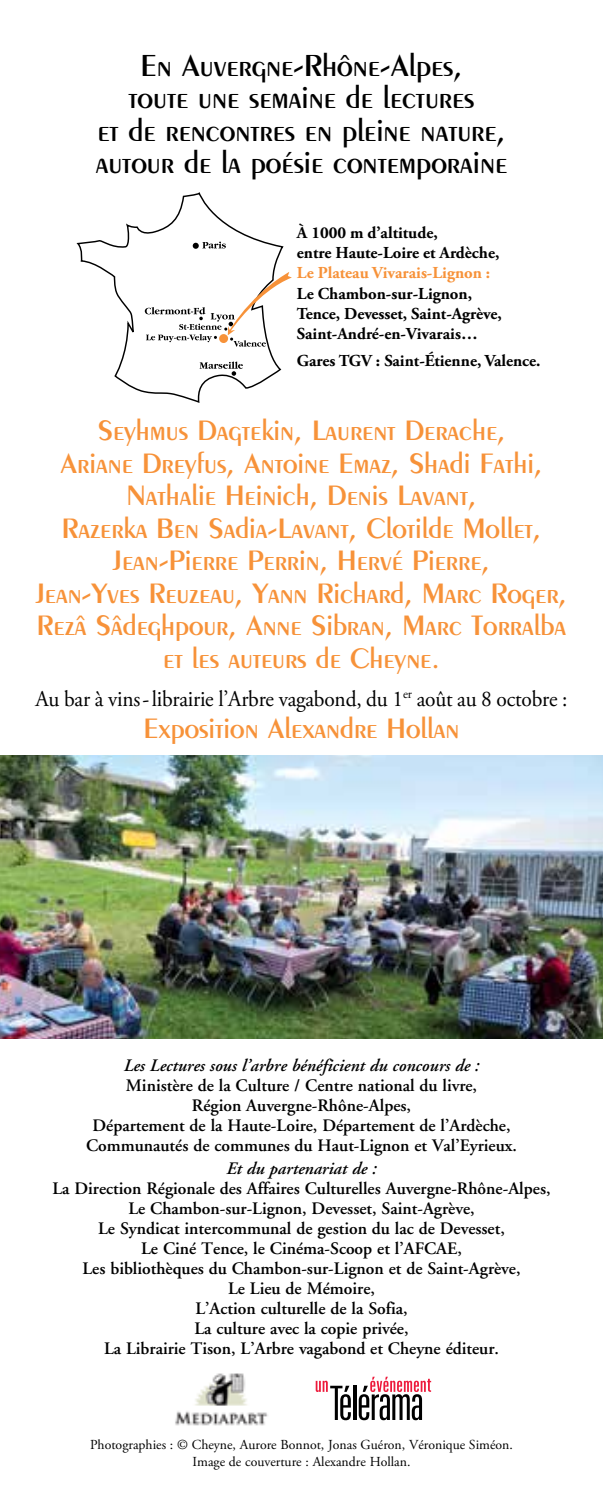
<style>
.page{position:relative;width:603px;height:1489px;background:#fff}
.page>*{position:absolute;margin:0;border:0;box-sizing:border-box;transform-origin:0 0}
.t1{font:600 32.5px/32.5px "Peignot";color:#000;text-align:center}
.t2{font:600 30px/32.5px "Peignot";color:#f79239;text-align:center}
.t3{font:22.5px "Adobe Garamond Pro";letter-spacing:-.01em;color:#000;scale:.95 1}
.t4{font:600 17.5px/20px "Adobe Garamond";color:#000;text-align:center}
.t5{font:italic 600 17.5px "Adobe Garamond";color:#000}
.t6{font:700 16.75px/20px "Adobe Garamond Pro";color:#000}
.t7{font:700 16.75px "Adobe Garamond Pro";color:#f79239}
.t8{font:13.75px/16.5px "Adobe Garamond Pro";color:#000;text-align:center}
</style>
<div class="page">
<img style="left:175px;top:1373px;width:93px;height:53px">
<hr style="left:353px;top:1385px;width:3px;height:34px;background:#000">
<svg style="left:358px;top:1376px;width:73px;height:44px"></svg>
<svg style="left:315px;top:1380px;width:35px;height:40px"></svg>
<svg style="left:76px;top:192px;width:208px;height:211px"></svg>
<svg style="left:193px;top:241px;width:33px;height:8px"></svg>
<svg style="left:199px;top:361px;width:44px;height:15px"></svg>
<svg style="left:145px;top:272px;width:147px;height:74px"></svg>
<img style="left:0;top:755px;width:602px;height:283px">
<h1 class="t1" style="left:96px;top:48px;width:412px">En Auvergne-Rhône-Alpes,<br>toute une semaine de lectures<br>et de rencontres en pleine nature, autour de la poésie contemporaine</h1>
<p class="t6" style="left:297px;top:223px;width:204px">À 1000 m d’altitude,<br>entre Haute-Loire et Ardèche,</p>
<p class="t7" style="left:297px;top:263px;width:195px">Le Plateau Vivarais-Lignon :</p>
<p class="t6" style="left:297px;top:283px;width:206px">Le Chambon-sur-Lignon,<br>Tence, Devesset, Saint-Agrève,<br>Saint-André-en-Vivarais…</p>
<p class="t6" style="left:297px;top:351px;width:245px">Gares TGV : Saint-Étienne, Valence.</p>
<p class="t2" style="left:36px;top:413px;width:532px">Seyhmus Dagtekin, Laurent Derache,<br>Ariane Dreyfus, Antoine Emaz, Shadi Fathi, Nathalie Heinich, Denis Lavant,<br>Razerka Ben Sadia-Lavant, Clotilde Mollet, Jean-Pierre Perrin, Hervé Pierre,<br>Jean-Yves Reuzeau, Yann Richard, Marc Roger, Rezâ Sâdeghpour, Anne Sibran, Marc Torralba et les auteurs de Cheyne.</p>
<p class="t3" style="left:35px;top:685px;width:561px">Au bar à vins-librairie l’Arbre vagabond, du 1<sup>er</sup> août au 8 octobre :</p>
<h2 class="t2" style="left:143px;top:711px;width:317px">Exposition Alexandre Hollan</h2>
<p class="t5" style="left:124px;top:1055px;width:357px">Les Lectures sous l’arbre bénéficient du concours de :</p>
<p class="t4" style="left:86px;top:1075px;width:432px">Ministère de la Culture / Centre national du livre,<br>Région Auvergne-Rhône-Alpes,<br>Département de la Haute-Loire, Département de l’Ardèche, Communautés de communes du Haut-Lignon et Val’Eyrieux.</p>
<p class="t5" style="left:226px;top:1159px;width:152px">Et du partenariat de :</p>
<p class="t4" style="left:52px;top:1178px;width:499px">La Direction Régionale des Affaires Culturelles Auvergne-Rhône-Alpes, Le Chambon-sur-Lignon, Devesset, Saint-Agrève,<br>Le Syndicat intercommunal de gestion du lac de Devesset,<br>Le Ciné Tence, le Cinéma-Scoop et l’AFCAE,<br>Les bibliothèques du Chambon-sur-Lignon et de Saint-Agrève,<br>Le Lieu de Mémoire,<br>L’Action culturelle de la Sofia,<br>La culture avec la copie privée,<br>La Librairie Tison, L’Arbre vagabond et Cheyne éditeur.</p>
<p class="t8" style="left:90px;top:1436px;width:424px">Photographies : © Cheyne, Aurore Bonnot, Jonas Guéron, Véronique Siméon.<br>Image de couverture : Alexandre Hollan.</p>
</div>
